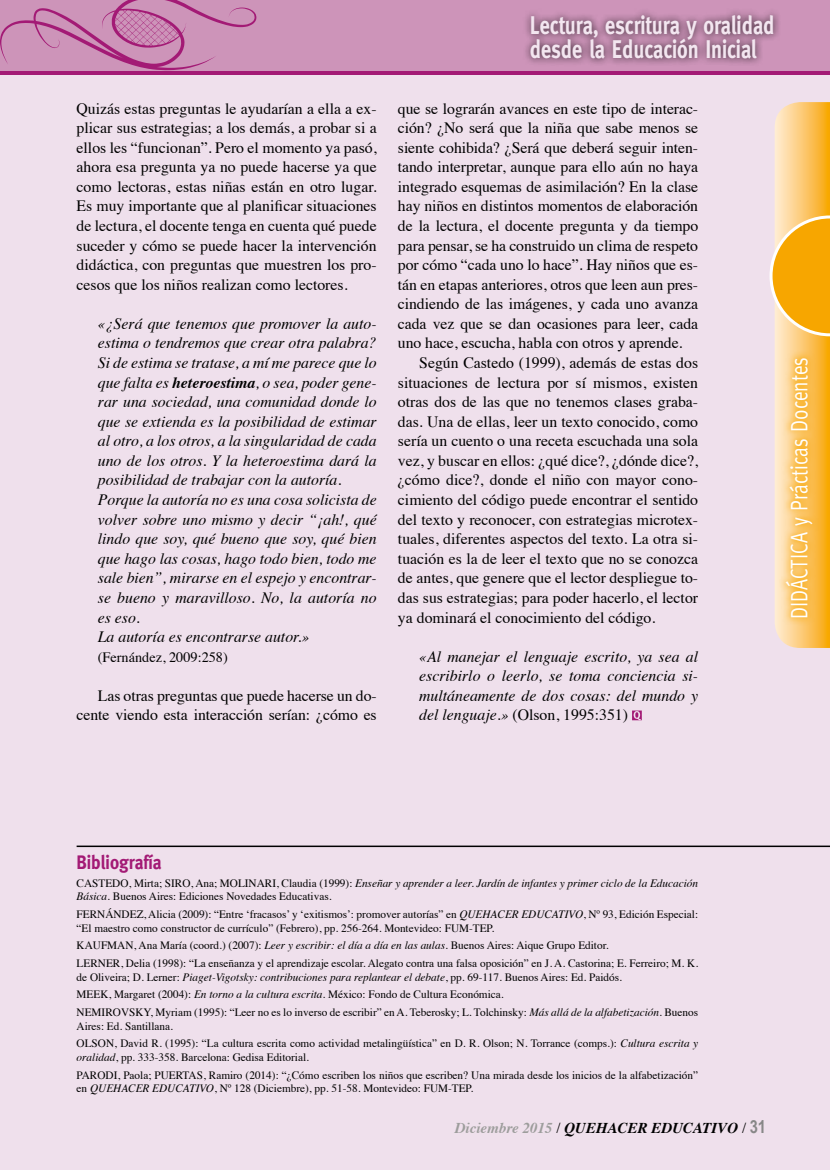
<style>
.page{position:relative;width:830px;height:1170px;background:#fff}
.page>*{position:absolute;margin:0;border:0;box-sizing:border-box;transform-origin:0 0}
.t1{font:700 25.5px/24px "Meta";color:#f3e6f0;scale:.8 1}
.t2{font:24px "Meta";color:#fff;scale:.8 1}
.t3{font:700 19.5px "Meta";color:#a31a75;scale:.9 1}
.t4{font:15.75px/19.5px "Times";color:#000;text-align:justify}
.t5{font:italic 15.75px/19.5px "Times";color:#000}
.t6{font:italic 700 15px "Times";color:#000}
.t7{font:14.25px "Times";color:#000}
.t8{font:11.25px/17.7px "Times";color:#000}
.s1{font-weight:700}
.s2{font-style:normal}
.s3{font-style:italic}
.s4{color:#9d9d9c}
.s5{font-weight:400;font-style:normal}
.s6{font-family:"Arial Narrow";font-style:normal;font-size:18px;color:#878787}
</style>
<div class="page">
<div style="left:0;top:0;width:829px;height:1169px;background:#efe0ec"></div>
<svg style="left:769px;top:102px;width:60px;height:546px"></svg>
<svg style="left:777px;top:350px;width:42px;height:275px"></svg>
<svg style="left:0;top:70px;width:829px;height:4px;fill:#a31a75"></svg>
<div style="left:0;top:0;width:829px;height:70px;background:#cd94b9"></div>
<svg style="left:0;top:0;width:256px;height:70px"></svg>
<svg style="left:632px;top:710px;width:9px;height:10px"></svg>
<hr style="left:77px;top:845px;width:752px;height:2px;background:#000">
<div style="left:522px;top:8px;width:258px;height:58px;background:#000;opacity:.75"></div>
<p class="t4" style="left:77px;top:97px;width:301px">Quizás estas preguntas le ayudarían a ella a ex&shy;plicar sus estrategias; a los demás, a probar si a ellos les “funcionan”. Pero el momento ya pasó, ahora esa pregunta ya no puede hacerse ya que como lectoras, estas niñas están en otro lugar.<br>Es muy importante que al planificar situaciones de lectura, el docente tenga en cuenta qué puede suceder y cómo se puede hacer la intervención didáctica, con preguntas que muestren los pro&shy;cesos que los niños realizan como lectores.</p>
<p class="t5" style="left:98px;top:313px;width:280px">«¿Será que tenemos que promover la auto&shy;estima o tendremos que crear otra palabra?<br>Si de estima se tratase, a mí me parece que lo que falta es <span class="s1">heteroestima</span>, o sea, poder gene&shy;rar una sociedad, una comunidad donde lo que se extienda es la posibilidad de estimar al otro, a los otros, a la singularidad de cada uno de los otros. Y la heteroestima dará la posibilidad de trabajar con la autoría.<br>Porque la autoría no es una cosa solicista de volver sobre uno mismo y decir “¡ah!, qué lindo que soy, qué bueno que soy, qué bien que hago las cosas, hago todo bien, todo me sale bien”, mirarse en el espejo y encontrar&shy;se bueno y maravilloso. No, la autoría no es eso.<br>La autoría es encontrarse autor.»</p>
<p class="t7" style="left:98px;top:643px;width:131px">(Fernández, 2009:258)</p>
<p class="t4" style="left:77px;top:684px;width:301px;text-align:right">Las otras preguntas que puede hacerse un do&shy;cente viendo esta interacción serían: ¿cómo es</p>
<h1 class="t1" style="left:529px;top:13px;width:307px">Lectura, escritura y oralidad desde la Educación Inicial</h1>
<p class="t4" style="left:398px;top:97px;width:301px">que se lograrán avances en este tipo de interac-</p>
<p class="t4" style="left:398px;top:117px;width:301px">ción? ¿No será que la niña que sabe menos se</p>
<p class="t4" style="left:398px;top:136px;width:301px">siente cohibida? ¿Será que deberá seguir inten-</p>
<p class="t4" style="left:398px;top:156px;width:301px">tando interpretar, aunque para ello aún no haya</p>
<p class="t4" style="left:398px;top:175px;width:301px">integrado esquemas de asimilación? En la clase</p>
<p class="t4" style="left:398px;top:195px;width:301px">hay niños en distintos momentos de elaboración</p>
<p class="t4" style="left:398px;top:215px;width:301px">de la lectura, el docente pregunta y da tiempo</p>
<p class="t4" style="left:398px;top:234px;width:301px">para pensar, se ha construido un clima de respeto</p>
<p class="t4" style="left:398px;top:254px;width:301px">por cómo “cada uno lo hace”. Hay niños que es-</p>
<p class="t4" style="left:398px;top:273px;width:301px">tán en etapas anteriores, otros que leen aun pres-</p>
<p class="t4" style="left:398px;top:293px;width:301px">cindiendo de las imágenes, y cada uno avanza</p>
<p class="t4" style="left:398px;top:312px;width:301px">cada vez que se dan ocasiones para leer, cada</p>
<p class="t4" style="left:398px;top:332px;width:286px">uno hace, escucha, habla con otros y aprende.</p>
<p class="t4" style="left:419px;top:351px;width:280px">Según Castedo (1999), además de estas dos</p>
<p class="t4" style="left:398px;top:371px;width:301px">situaciones de lectura por sí mismos, existen</p>
<p class="t4" style="left:398px;top:391px;width:301px">otras dos de las que no tenemos clases graba-</p>
<p class="t4" style="left:398px;top:410px;width:301px">das. Una de ellas, leer un texto conocido, como</p>
<p class="t4" style="left:398px;top:430px;width:301px">sería un cuento o una receta escuchada una sola</p>
<p class="t4" style="left:398px;top:449px;width:301px">vez, y buscar en ellos: ¿qué dice?, ¿dónde dice?,</p>
<p class="t4" style="left:398px;top:469px;width:301px">¿cómo dice?, donde el niño con mayor cono-</p>
<p class="t4" style="left:398px;top:488px;width:301px">cimiento del código puede encontrar el sentido</p>
<p class="t4" style="left:398px;top:508px;width:301px">del texto y reconocer, con estrategias microtex-</p>
<p class="t4" style="left:398px;top:527px;width:301px">tuales, diferentes aspectos del texto. La otra si-</p>
<p class="t4" style="left:398px;top:547px;width:301px">tuación es la de leer el texto que no se conozca</p>
<p class="t4" style="left:398px;top:567px;width:301px">de antes, que genere que el lector despliegue to-</p>
<p class="t4" style="left:398px;top:586px;width:301px">das sus estrategias; para poder hacerlo, el lector</p>
<p class="t4" style="left:398px;top:606px;width:259px">ya dominará el conocimiento del código.</p>
<p class="t5" style="left:419px;top:645px;width:280px;text-align:justify">«Al manejar el lenguaje escrito, ya sea al escribirlo o leerlo, se toma conciencia si&shy;multáneamente de dos cosas: del mundo y del lenguaje.» <span class="s2">(Olson, 1995:351)</span></p>
<h2 class="t2" style="left:785px;top:619px;width:329px;rotate:-90deg">DIDÁCTICA y Prácticas Docentes</h2>
<p class="t3" style="left:77px;top:850px;width:96px">Bibliografía</p>
<p class="t8" style="left:77px;top:875px;width:622px;line-height:13.5px">CASTEDO, Mirta; SIRO, Ana; MOLINARI, Claudia (1999): <span class="s3">Enseñar y aprender a leer. Jardín de infantes y primer ciclo de la Educación<br>Básica</span>. Buenos Aires: Ediciones Novedades Educativas.</p>
<p class="t8" style="left:77px;top:906px;width:622px;line-height:13.5px">FERNÁNDEZ, Alicia (2009): “Entre ‘fracasos’ y ‘exitismos’: promover autorías” en <span class="s3">QUEHACER EDUCATIVO</span>, Nº 93, Edición Especial: “El maestro como constructor de currículo” (Febrero), pp. 256-264. Montevideo: FUM-TEP.</p>
<p class="t8" style="left:77px;top:935px;width:622px">KAUFMAN, Ana María (coord.) (2007): <span class="s3">Leer y escribir: el día a día en las aulas</span>. Buenos Aires: Aique Grupo Editor.<br>LERNER, Delia (1998): “La enseñanza y el aprendizaje escolar. Alegato contra una falsa oposición” en J. A. Castorina; E. Ferreiro; M. K.</p>
<p class="t8" style="left:77px;top:966px;width:622px">de Oliveira; D. Lerner: <span class="s3">Piaget-Vigotsky: contribuciones para replantear el debate</span>, pp. 69-117. Buenos Aires: Ed. Paidós.<br>MEEK, Margaret (2004): <span class="s3">En torno a la cultura escrita</span>. México: Fondo de Cultura Económica.<br>NEMIROVSKY, Myriam (1995): “Leer no es lo inverso de escribir” en A. Teberosky; L. Tolchinsky: <span class="s3">Más allá de la alfabetización</span>. Buenos</p>
<p class="t8" style="left:77px;top:1015px;width:622px">Aires: Ed. Santillana.<br>OLSON, David R. (1995): “La cultura escrita como actividad metalingüística” en D. R. Olson; N. Torrance (comps.): <span class="s3">Cultura escrita y</span></p>
<p class="t8" style="left:77px;top:1047px;width:622px"><span class="s3">oralidad</span>, pp. 333-358. Barcelona: Gedisa Editorial.<br>PARODI, Paola; PUERTAS, Ramiro (2014): “¿Cómo escriben los niños que escriben? Una mirada desde los inicios de la alfabetización”</p>
<p class="t8" style="left:77px;top:1078px;width:398px">en <span class="s3">QUEHACER EDUCATIVO</span>, Nº 128 (Diciembre), pp. 51-58. Montevideo: FUM-TEP.</p>
<p class="t6" style="left:454px;top:1113px;width:313px"><span class="s4">Diciembre 2015</span> <span class="s5">/</span> QUEHACER EDUCATIVO <span class="s5">/</span> <span class="s6">31</span></p>
</div>
